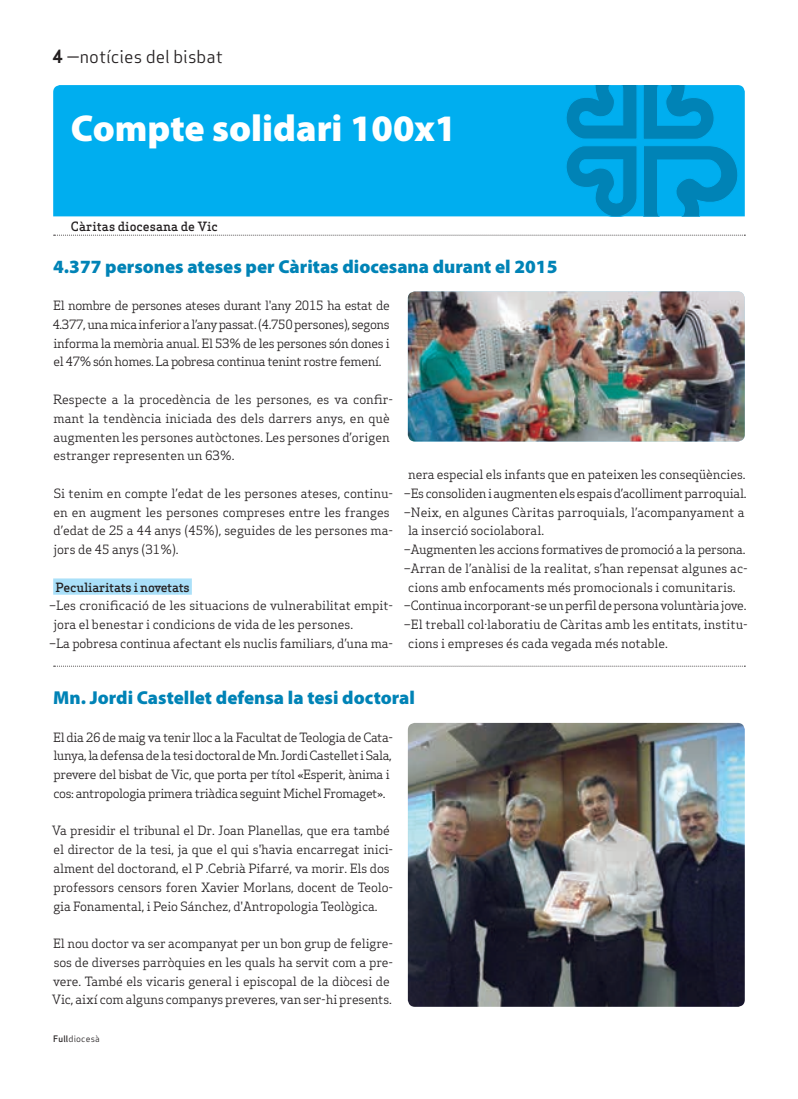
<style>
.page{position:relative;width:798px;height:1099px;background:#fff}
.page>*{position:absolute;margin:0;border:0;box-sizing:border-box;transform-origin:0 0}
.Titulars{font:900 37.5px "Myriad Pro";color:#fff}
.Titular_Petit{font:900 18.75px "Myriad Pro";color:#0083b6}
.Capçalera{font:17.5px "Apex Sans Book T";color:#231f20}
.Text_General{font:12.5px/18.8px "Apex Serif";letter-spacing:-.01em;color:#231f20}
.Text_General-2{font:12.5px/18.8px "Apex Serif";letter-spacing:-.03em;color:#231f20}
.Text_General-3{font:500 12.5px "Apex Serif";letter-spacing:-.02em;color:#231f20}
.Autors{font:500 12.5px "Apex Serif";color:#231f20}
.Data_Peu{font:8.75px "Apex Sans Book T";letter-spacing:.02em;color:#231f20}
.s1{font-family:"Apex Sans Bold T"}
.s2{font-family:"Apex Sans Medium T"}
</style>
<div class="page">
<div style="left:53px;top:578px;width:139px;height:16px;background:#aae0f9"></div>
<div style="left:53px;top:85px;width:691px;height:131px;background:#00aeef"></div>
<svg style="left:562px;top:85px;width:177px;height:131px;background:#0099d4"></svg>
<svg style="left:54px;top:235px;width:691px;height:1px"></svg>
<svg style="left:54px;top:665px;width:691px;height:1px"></svg>
<img style="left:407px;top:723px;width:337px;height:283px">
<img style="left:407px;top:291px;width:337px;height:150px">
<p class="Capçalera" style="left:52px;top:46px;width:172px"><span class="s1">4</span> —notícies del bisbat</p>
<p class="Titulars" style="left:71px;top:104px;width:387px">Compte solidari 100x1</p>
<p class="Autors" style="left:71px;top:218px;width:148px">Càritas diocesana de Vic</p>
<p class="Titular_Petit" style="left:53px;top:254px;width:505px">4.377 persones ateses per Càritas diocesana durant el 2015</p>
<p class="Text_General" style="left:52px;top:296px;width:339px;text-align:justify">El nombre de persones ateses durant l'any 2015 ha estat de 4.377, una mica inferior a l’any passat. (4.750 persones), segons informa la memòria anual. El 53% de les persones són dones i el 47% són homes. La pobresa continua tenint rostre femení.</p>
<p class="Text_General" style="left:53px;top:390px;width:341px">Respecte a la procedència de les persones, es va confir&shy;mant la tendència iniciada des dels darrers anys, en què augmenten les persones autòctones. Les persones d’origen estranger representen un 63%.</p>
<p class="Text_General" style="left:53px;top:483px;width:341px">Si tenim en compte l’edat de les persones ateses, continu&shy;en en augment les persones compreses entre les franges d’edat de 25 a 44 anys (45%), seguides de les persones ma&shy;jors de 45 anys (31%).</p>
<p class="Text_General-3" style="left:55px;top:579px;width:136px">Peculiaritats i novetats</p>
<p class="Text_General" style="left:53px;top:596px;width:341px;text-indent:-4px">–Les cronificació de les situacions de vulnerabilitat empit&shy;jora el benestar i condicions de vida de les persones.</p>
<p class="Text_General" style="left:49px;top:633px;width:345px">–La pobresa continua afectant els nuclis familiars, d’una ma-</p>
<p class="Text_General" style="left:408px;top:465px;width:338px">nera especial els infants que en pateixen les conseqüències.</p>
<p class="Text_General" style="left:403px;top:483px;width:344px">–Es consoliden i augmenten els espais d’acolliment parroquial.</p>
<p class="Text_General" style="left:408px;top:502px;width:338px;text-indent:-4px">–Neix, en algunes Càritas parroquials, l’acompanyament a la inserció sociolaboral.</p>
<p class="Text_General" style="left:403px;top:540px;width:343px">–Augmenten les accions formatives de promoció a la persona.</p>
<p class="Text_General" style="left:408px;top:558px;width:341px;text-indent:-4px">–Arran de l’anàlisi de la realitat, s’han repensat algunes ac&shy;cions amb enfocaments més promocionals i comunitaris.</p>
<p class="Text_General" style="left:403px;top:596px;width:344px">–Continua incorporant-se un perfil de persona voluntària jove.</p>
<p class="Text_General" style="left:408px;top:615px;width:341px;text-indent:-4px">–El treball col·laboratiu de Càritas amb les entitats, institu&shy;cions i empreses és cada vegada més notable.</p>
<p class="Titular_Petit" style="left:53px;top:685px;width:363px">Mn. Jordi Castellet defensa la tesi doctoral</p>
<p class="Text_General-2" style="left:53px;top:727px;width:341px">El dia 26 de maig va tenir lloc a la Facultat de Teologia de Cata&shy;lunya, la defensa de la tesi doctoral de Mn. Jordi Castellet i Sala, prevere del bisbat de Vic, que porta per títol «Esperit, ànima i cos: antropologia primera triàdica seguint Michel Fromaget».</p>
<p class="Text_General" style="left:52px;top:821px;width:342px">Va presidir el tribunal el Dr. Joan Planellas, que era també el director de la tesi, ja que el qui s'havia encarregat inici&shy;alment del doctorand, el P .Cebrià Pifarré, va morir. Els dos professors censors foren Xavier Morlans, docent de Teolo&shy;gia Fonamental, i Peio Sánchez, d'Antropologia Teològica.</p>
<p class="Text_General" style="left:52px;top:933px;width:342px">El nou doctor va ser acompanyat per un bon grup de feligre&shy;sos de diverses parròquies en les quals ha servit com a pre&shy;vere. També els vicaris general i episcopal de la diòcesi de Vic, així com alguns companys preveres, van ser-hi presents.</p>
<p class="Data_Peu" style="left:53px;top:1032px;width:48px"><span class="s2">Full</span>diocesà</p>
</div>
